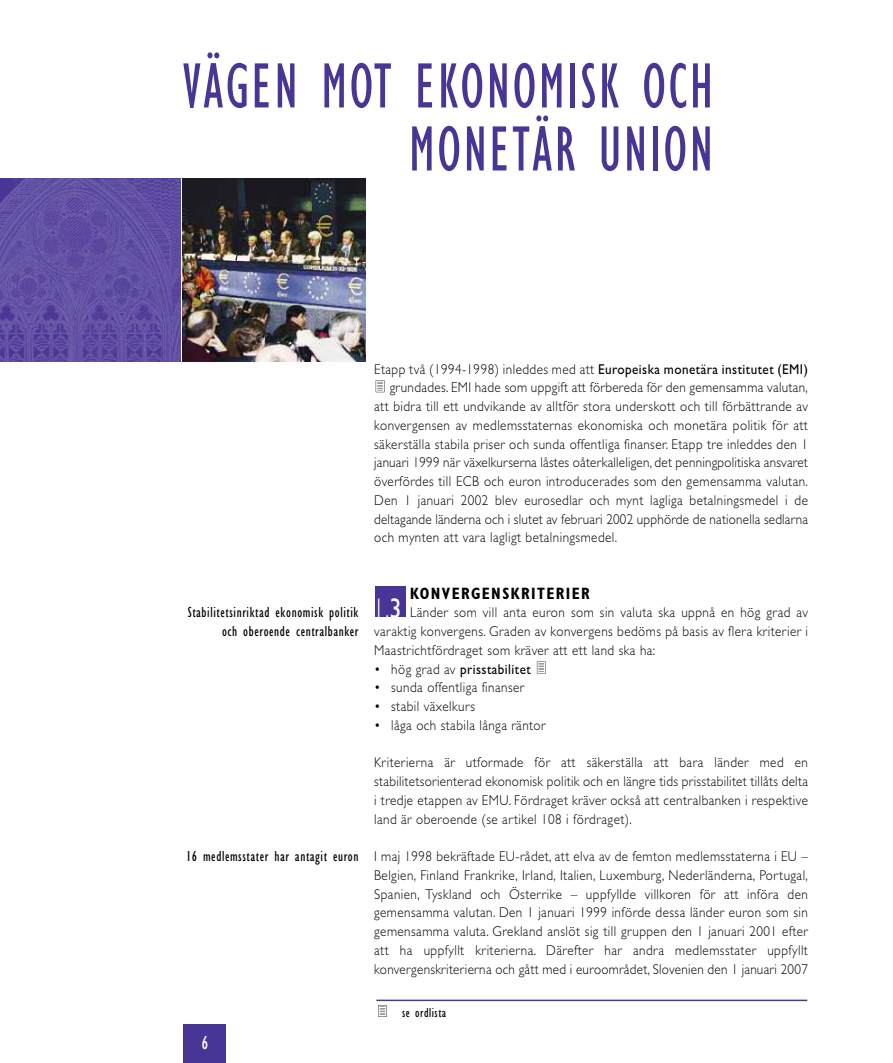
<style>
.page{position:relative;width:893px;height:1063px;background:#fff}
.page>*{position:absolute;margin:0;border:0;box-sizing:border-box;transform-origin:0 0}
.t1{font:condensed 66px/63px "Gill Sans";letter-spacing:.045em;color:#493596;text-align:right;scale:.85 1}
.t2{font:300 28.5px "Gill Sans";color:#fff;scale:.85 1}
.t3{font:condensed 19.5px "Gill Sans";color:#fff;scale:.95 1}
.t4{font:700 condensed 16.5px "Gill Sans";letter-spacing:.09em;color:#000;scale:.95 1}
.t5{font:condensed 15px/18.8px "Gill Sans";letter-spacing:.045em;color:#000;text-align:right;scale:.95 1}
.t6{font:300 14.25px/18.8px "Gill Sans";letter-spacing:.035em;color:#000;text-align:justify;scale:.92 1}
.t7{font:300 14.25px "Gill Sans";letter-spacing:.015em;color:#000;scale:.92 1}
.t8{font:14.25px "Gill Sans";letter-spacing:.035em;color:#000;scale:.92 1}
.t9{font:condensed 13.5px "Gill Sans";letter-spacing:.045em;color:#000;scale:.95 1}
.s1{font-weight:400}
.s2{font-weight:300}
</style>
<div class="page">
<img style="left:183px;top:178px;width:183px;height:183px">
<img style="left:0;top:178px;width:181px;height:183px">
<div style="left:183px;top:1025px;width:43px;height:38px;background:#493596"></div>
<svg style="left:537px;top:662px;width:9px;height:12px"></svg>
<svg style="left:376px;top:380px;width:8px;height:12px"></svg>
<div style="left:375px;top:586px;width:31px;height:31px;background:#493596"></div>
<hr style="left:376px;top:1000px;width:431px;height:1px;background:#493596">
<svg style="left:378px;top:1005px;width:9px;height:12px"></svg>
<h1 class="t1" style="left:183px;top:60px;width:625px">VÄGEN MOT EKONOMISK OCH<br>MONETÄR UNION</h1>
<p class="t6" style="left:374px;top:359px;width:473px">Etapp två (1994-1998) inleddes med att <span class="s1">Europeiska monetära institutet (EMI)</span></p>
<p class="t6" style="left:390px;top:378px;width:456px">grundades. EMI hade som uppgift att förbereda för den gemensamma valutan,</p>
<p class="t6" style="left:374px;top:397px;width:473px">att bidra till ett undvikande av alltför stora underskott och till förbättrande av</p>
<p class="t6" style="left:374px;top:415px;width:473px">konvergensen av medlemsstaternas ekonomiska och monetära politik för att</p>
<p class="t6" style="left:374px;top:434px;width:473px">säkerställa stabila priser och sunda offentliga finanser. Etapp tre inleddes den 1</p>
<p class="t7" style="left:374px;top:454px;width:473px">januari 1999 när växelkurserna låstes oåterkalleligen, det penningpolitiska ansvaret</p>
<p class="t6" style="left:374px;top:472px;width:473px">överfördes till ECB och euron introducerades som den gemensamma valutan.</p>
<p class="t6" style="left:374px;top:490px;width:473px">Den 1 januari 2002 blev eurosedlar och mynt lagliga betalningsmedel i de</p>
<p class="t7" style="left:374px;top:510px;width:473px">deltagande länderna och i slutet av februari 2002 upphörde de nationella sedlarna</p>
<p class="t6" style="left:374px;top:528px;width:266px">och mynten att vara lagligt betalningsmedel.</p>
<p class="t5" style="left:188px;top:604px;width:181px">Stabilitetsinriktad ekonomisk politik och oberoende centralbanker</p>
<p class="t5" style="left:186px;top:848px;width:183px">16 medlemsstater har antagit euron</p>
<h3 class="t3" style="left:202px;top:1035px;width:9px">6</h3>
<p class="t4" style="left:410px;top:587px;width:191px">KONVERGENSKRITERIER</p>
<p class="t6" style="left:374px;top:603px;width:473px;text-indent:36px">Länder som vill anta euron som sin valuta ska uppnå en hög grad av varaktig konvergens. Graden av konvergens bedöms på basis av flera kriterier i Maastrichtfördraget som kräver att ett land ska ha:</p>
<p class="t8" style="left:374px;top:660px;width:172px"><span class="s2">• hög grad av</span> prisstabilitet</p>
<p class="t6" style="left:374px;top:678px;width:165px">• sunda offentliga finanser</p>
<p class="t6" style="left:374px;top:697px;width:111px">• stabil växelkurs</p>
<p class="t6" style="left:374px;top:715px;width:188px">• låga och stabila långa räntor</p>
<p class="t6" style="left:374px;top:753px;width:473px">Kriterierna är utformade för att säkerställa att bara länder med en stabilitetsorienterad ekonomisk politik och en längre tids prisstabilitet tillåts delta i tredje etappen av EMU. Fördraget kräver också att centralbanken i respektive land är oberoende (se artikel 108 i fördraget).</p>
<p class="t6" style="left:374px;top:847px;width:473px">I maj 1998 bekräftade EU-rådet, att elva av de femton medlemsstaterna i EU – Belgien, Finland Frankrike, Irland, Italien, Luxemburg, Nederländerna, Portugal, Spanien, Tyskland och Österrike – uppfyllde villkoren för att införa den gemensamma valutan. Den 1 januari 1999 införde dessa länder euron som sin gemensamma valuta. Grekland anslöt sig till gruppen den 1 januari 2001 efter att ha uppfyllt kriterierna. Därefter har andra medlemsstater uppfyllt konvergenskriterierna och gått med i euroområdet, Slovenien den 1 januari 2007</p>
<h2 class="t2" style="left:373px;top:591px;width:36px">1.<span class="s1">3</span></h2>
<p class="t9" style="left:402px;top:1007px;width:48px">se ordlista</p>
</div>
